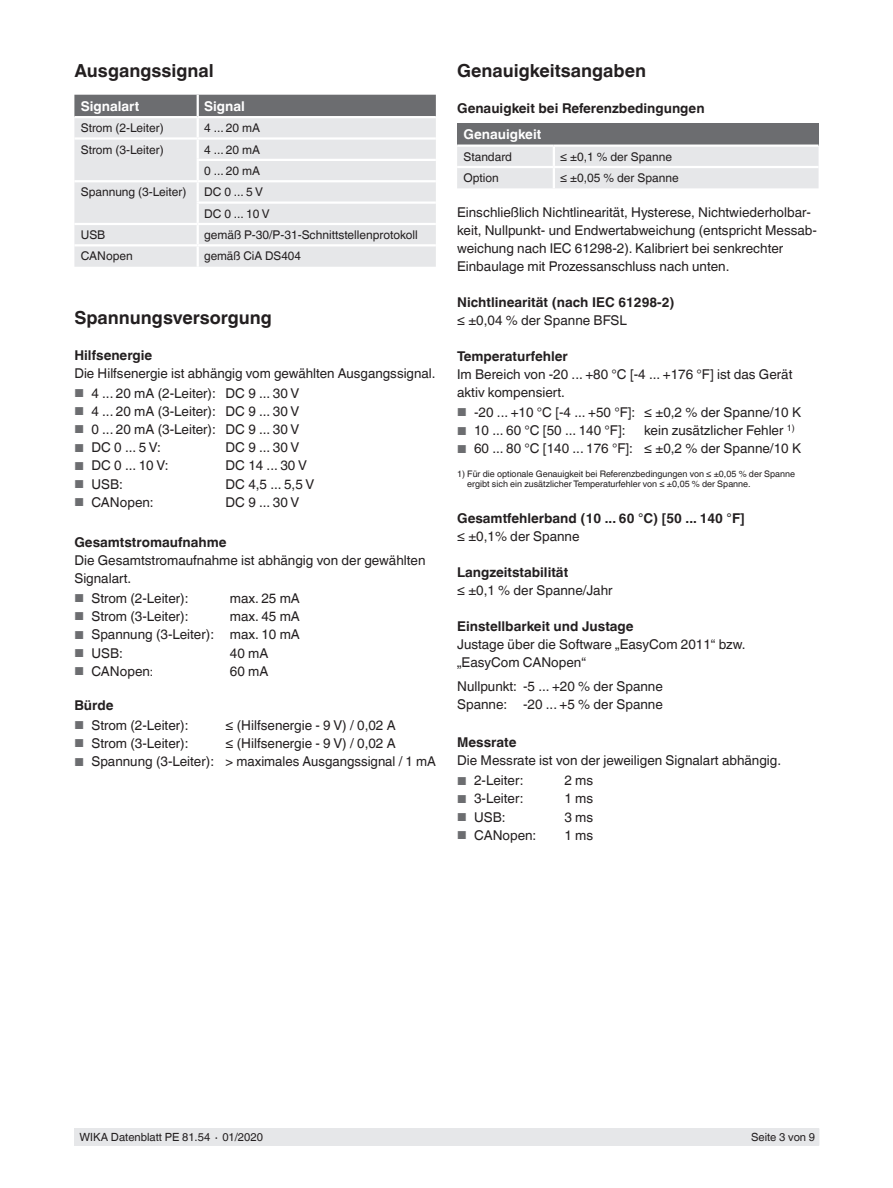
<style>
.page{position:relative;width:893px;height:1188px;background:#fff}
.page>*{position:absolute;margin:0;border:0;box-sizing:border-box;transform-origin:0 0}
.t1{font:700 18px "Helvetica World";color:#231f20}
.t2{font:13.5px/18px "Helvetica World";color:#231f20}
.t3{font:700 13.5px "Helvetica World";color:#231f20}
.t4{font:700 13.5px "Helvetica World";color:#fff}
.t5{font:12px/21.3px "Helvetica World";color:#231f20}
.t6{font:11.25px "Helvetica World";color:#231f20}
.t7{font:9px/10.5px "Helvetica World";color:#231f20}
.s1{font-size:11.55px;color:#6c6d70}
.s2{font-size:12px}
</style>
<div class="page">
<div style="left:75px;top:1128px;width:744px;height:17px;background:#e6e7e9"></div>
<div style="left:74px;top:246px;width:362px;height:21px;background:#e6e7e9"></div>
<svg style="left:74px;top:95px;width:362px;height:149px;background:#d7d7d9"></svg>
<hr style="left:197px;top:246px;width:2px;height:21px;background:#fff">
<div style="left:457px;top:123px;width:362px;height:23px;background:#6c6d70"></div>
<hr style="left:457px;top:145px;width:97px;height:2px;background:#fff">
<hr style="left:554px;top:145px;width:265px;height:2px;background:#fff">
<div style="left:457px;top:147px;width:362px;height:41px;background:#e6e7e9"></div>
<hr style="left:457px;top:166px;width:97px;height:2px;background:#fff">
<hr style="left:554px;top:166px;width:265px;height:2px;background:#fff">
<hr style="left:553px;top:168px;width:2px;height:20px;background:#fff">
<h1 class="t1" style="left:74px;top:60px;width:141px">Ausgangssignal</h1>
<p class="t4" style="left:81px;top:98px;width:60px">Signalart</p>
<p class="t4" style="left:204px;top:98px;width:42px">Signal</p>
<p class="t5" style="left:81px;top:117px;width:84px">Strom (2-Leiter)</p>
<p class="t5" style="left:204px;top:117px;width:58px">4 ... 20 mA</p>
<p class="t5" style="left:81px;top:139px;width:84px">Strom (3-Leiter)</p>
<p class="t5" style="left:204px;top:139px;width:58px">4 ... 20 mA<br>0 ... 20 mA</p>
<p class="t5" style="left:81px;top:181px;width:107px">Spannung (3-Leiter)</p>
<p class="t5" style="left:204px;top:181px;width:67px">DC 0 ... 5 V<br>DC 0 ... 10 V</p>
<p class="t5" style="left:81px;top:224px;width:26px">USB</p>
<p class="t5" style="left:204px;top:224px;width:215px">gemäß P-30/P-31-Schnittstellenprotokoll</p>
<p class="t5" style="left:81px;top:246px;width:54px">CANopen</p>
<p class="t5" style="left:204px;top:246px;width:98px">gemäß CiA DS404</p>
<h1 class="t1" style="left:74px;top:307px;width:199px">Spannungsversorgung</h1>
<p class="t3" style="left:74px;top:347px;width:79px">Hilfsenergie</p>
<p class="t2" style="left:74px;top:364px;width:363px">Die Hilfsenergie ist abhängig vom gewählten Ausgangssignal.</p>
<p class="t2" style="left:74px;top:384px;width:226px"><span class="s1">■</span> 4 ... 20 mA (2-Leiter): DC 9 ... 30 V</p>
<p class="t2" style="left:74px;top:402px;width:226px"><span class="s1">■</span> 4 ... 20 mA (3-Leiter): DC 9 ... 30 V</p>
<p class="t2" style="left:74px;top:420px;width:226px"><span class="s1">■</span> 0 ... 20 mA (3-Leiter): DC 9 ... 30 V</p>
<p class="t2" style="left:74px;top:439px;width:88px"><span class="s1">■</span> DC 0 ... 5 V:</p>
<p class="t2" style="left:226px;top:439px;width:75px">DC 9 ... 30 V</p>
<p class="t2" style="left:74px;top:457px;width:96px"><span class="s1">■</span> DC 0 ... 10 V:</p>
<p class="t2" style="left:226px;top:457px;width:83px">DC 14 ... 30 V</p>
<p class="t2" style="left:74px;top:475px;width:50px"><span class="s1">■</span> USB:</p>
<p class="t2" style="left:226px;top:475px;width:90px">DC 4,5 ... 5,5 V</p>
<p class="t2" style="left:74px;top:493px;width:81px"><span class="s1">■</span> CANopen:</p>
<p class="t2" style="left:226px;top:493px;width:75px">DC 9 ... 30 V</p>
<p class="t3" style="left:74px;top:535px;width:154px">Gesamtstromaufnahme</p>
<p class="t2" style="left:74px;top:551px;width:353px">Die Gesamtstromaufnahme ist abhängig von der gewählten<br>Signalart.</p>
<p class="t2" style="left:74px;top:589px;width:116px"><span class="s1">■</span> Strom (2-Leiter):</p>
<p class="t2" style="left:230px;top:589px;width:72px">max. 25 mA</p>
<p class="t2" style="left:74px;top:608px;width:116px"><span class="s1">■</span> Strom (3-Leiter):</p>
<p class="t2" style="left:230px;top:608px;width:72px">max. 45 mA</p>
<p class="t2" style="left:74px;top:626px;width:227px"><span class="s1">■</span> Spannung (3-Leiter): max. 10 mA</p>
<p class="t2" style="left:74px;top:644px;width:50px"><span class="s1">■</span> USB:</p>
<p class="t2" style="left:230px;top:644px;width:40px">40 mA</p>
<p class="t2" style="left:74px;top:662px;width:80px"><span class="s1">■</span> CANopen<span class="s2">:</span></p>
<p class="t2" style="left:230px;top:662px;width:40px">60 mA</p>
<p class="t3" style="left:74px;top:697px;width:41px">Bürde</p>
<p class="t2" style="left:74px;top:716px;width:116px"><span class="s1">■</span> Strom (2-Leiter):</p>
<p class="t2" style="left:226px;top:716px;width:172px">≤ (Hilfsenergie - 9 V) / 0,02 A</p>
<p class="t2" style="left:74px;top:735px;width:116px"><span class="s1">■</span> Strom (3-Leiter):</p>
<p class="t2" style="left:226px;top:735px;width:172px">≤ (Hilfsenergie - 9 V) / 0,02 A</p>
<p class="t2" style="left:74px;top:753px;width:363px"><span class="s1">■</span> Spannung (3-Leiter): &gt; maximales Ausgangssignal / 1 mA</p>
<h1 class="t1" style="left:457px;top:60px;width:190px">Genauigkeitsangaben</h1>
<p class="t3" style="left:457px;top:100px;width:249px">Genauigkeit bei Referenzbedingungen</p>
<p class="t4" style="left:463px;top:127px;width:79px">Genauigkeit</p>
<p class="t5" style="left:463px;top:146px;width:50px">Standard</p>
<p class="t5" style="left:560px;top:146px;width:113px">≤ ±0,1 % der Spanne</p>
<p class="t5" style="left:463px;top:167px;width:37px">Option</p>
<p class="t5" style="left:560px;top:167px;width:120px">≤ ±0,05 % der Spanne</p>
<p class="t2" style="left:457px;top:203px;width:361px">Einschließlich Nichtlinearität, Hysterese, Nichtwiederholbar&shy;keit, Nullpunkt- und Endwertabweichung (entspricht Messab&shy;weichung nach IEC 61298-2). Kalibriert bei senkrechter Einbaulage mit Prozessanschluss nach unten.</p>
<p class="t3" style="left:457px;top:294px;width:219px">Nichtlinearität (nach IEC 61298-2)</p>
<p class="t2" style="left:457px;top:311px;width:171px">≤ ±0,04 % der Spanne BFSL</p>
<p class="t3" style="left:457px;top:348px;width:112px">Temperaturfehler</p>
<p class="t2" style="left:457px;top:365px;width:337px">Im Bereich von -20 ... +80 °C [-4 ... +176 °F] ist das Gerät aktiv kompensiert.</p>
<p class="t2" style="left:457px;top:403px;width:345px"><span class="s1">■</span> -20 ... +10 °C [-4 ... +50 °F]: ≤ ±0,2 % der Spanne/10 K</p>
<p class="t2" style="left:457px;top:422px;width:170px"><span class="s1">■</span> 10 ... 60 °C [50 ... 140 °F]:</p>
<p class="t2" style="left:644px;top:422px;width:152px">kein zusätzlicher Fehler <sup>1)</sup></p>
<p class="t2" style="left:457px;top:440px;width:345px"><span class="s1">■</span> 60 ... 80 °C [140 ... 176 °F]: ≤ ±0,2 % der Spanne/10 K</p>
<p class="t7" style="left:467px;top:469px;width:329px;text-indent:-10px">1) Für die optionale Genauigkeit bei Referenzbedingungen von ≤ ±0,05 % der Spanne ergibt sich ein zusätzlicher Temperaturfehler von ≤ ±0,05 % der Spanne.</p>
<p class="t3" style="left:457px;top:511px;width:289px">Gesamtfehlerband (10 ... 60 °C) [50 ... 140 °F]</p>
<p class="t2" style="left:457px;top:528px;width:124px">≤ ±0,1% der Spanne</p>
<p class="t3" style="left:457px;top:565px;width:113px">Langzeitstabilität</p>
<p class="t2" style="left:457px;top:582px;width:157px">≤ ±0,1 % der Spanne/Jahr</p>
<p class="t3" style="left:457px;top:619px;width:178px">Einstellbarkeit und Justage</p>
<p class="t2" style="left:457px;top:636px;width:290px">Justage über die Software „EasyCom 2011“ bzw. „EasyCom CANopen“</p>
<p class="t2" style="left:457px;top:677px;width:207px">Nullpunkt: -5 ... +20 % der Spanne<br>Spanne: -20 ... +5 % der Spanne</p>
<p class="t3" style="left:457px;top:735px;width:61px">Messrate</p>
<p class="t2" style="left:457px;top:752px;width:326px">Die Messrate ist von der jeweiligen Signalart abhängig.</p>
<p class="t2" style="left:457px;top:772px;width:68px"><span class="s1">■</span> 2-Leiter:</p>
<p class="t2" style="left:564px;top:772px;width:30px">2 ms</p>
<p class="t2" style="left:457px;top:790px;width:68px"><span class="s1">■</span> 3-Leiter:</p>
<p class="t2" style="left:564px;top:790px;width:30px">1 ms</p>
<p class="t2" style="left:457px;top:808px;width:50px"><span class="s1">■</span> USB:</p>
<p class="t2" style="left:564px;top:808px;width:30px">3 ms</p>
<p class="t2" style="left:457px;top:826px;width:81px"><span class="s1">■</span> CANopen:</p>
<p class="t2" style="left:564px;top:826px;width:30px">1 ms</p>
<p class="t6" style="left:80px;top:1131px;width:185px">WIKA Datenblatt PE 81.54 ∙ 01/2020</p>
<p class="t6" style="left:751px;top:1131px;width:66px">Seite 3 von 9</p>
</div>
